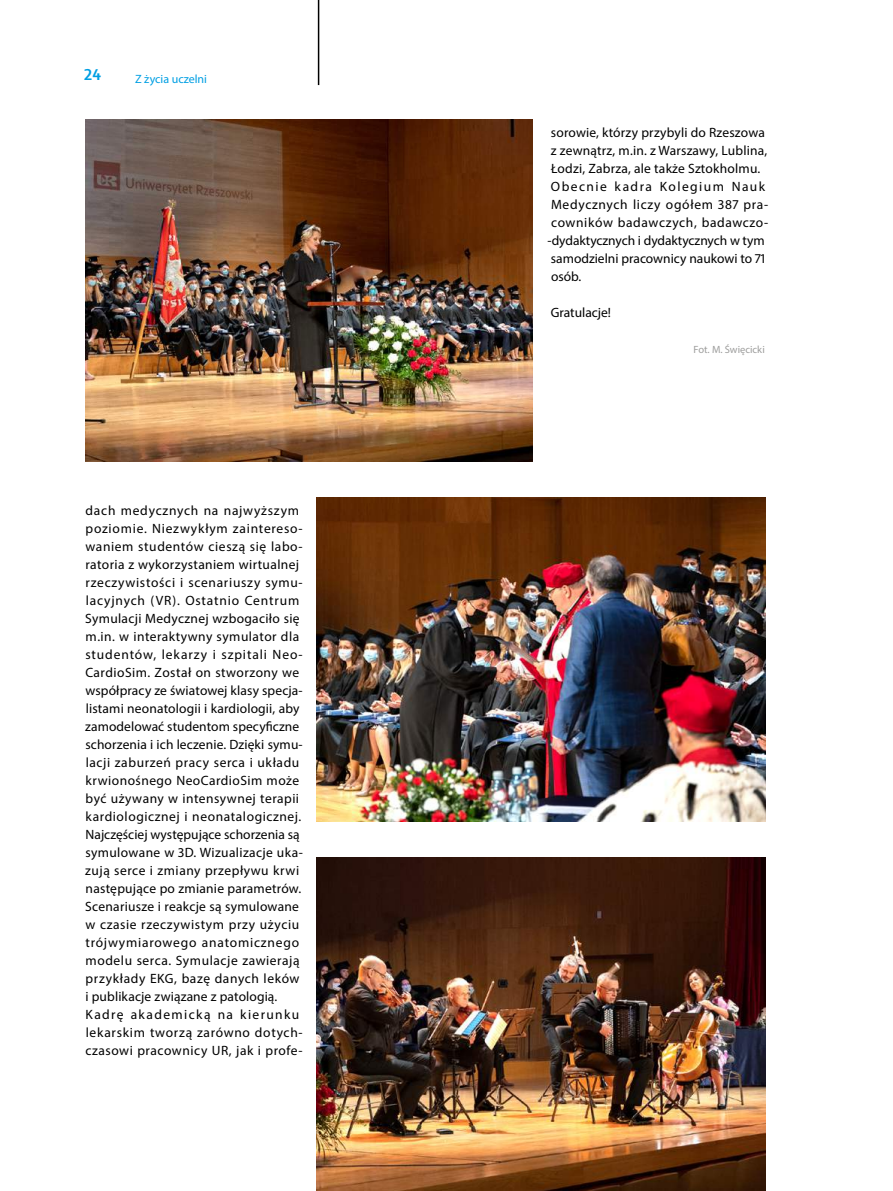
<style>
.page{position:relative;width:893px;height:1191px;background:#fff}
.page>*{position:absolute;margin:0;border:0;box-sizing:border-box;transform-origin:0 0}
.t1{font:700 16.5px "Corbel";color:#009fe3}
.t2{font:13.5px/18px "Myriad Pro";letter-spacing:.035em;color:#000}
.t3{font:13.5px/18px "Myriad Pro";letter-spacing:.015em;color:#000}
.t4{font:13.5px "Myriad Pro";color:#000}
.t5{font:12px "Myriad Pro";color:#009fe3}
.t6{font:10.5px "Myriad Pro";color:#9d9d9c}
</style>
<div class="page">
<hr style="left:318px;top:0;width:1px;height:85px;background:#000">
<img style="left:317px;top:497px;width:448px;height:324px">
<img style="left:85px;top:119px;width:448px;height:342px">
<img style="left:317px;top:857px;width:448px;height:334px">
<p class="t1" style="left:84px;top:65px;width:19px">24</p>
<p class="t5" style="left:135px;top:71px;width:73px">Z życia uczelni</p>
<p class="t2" style="left:85px;top:501px;width:219px">dach medycznych na najwyższym poziomie. Niezwykłym zaintereso&shy;waniem studentów cieszą się labo&shy;ratoria z wykorzystaniem wirtualnej rzeczywistości i scenariuszy symu&shy;lacyjnych (VR). Ostatnio Centrum Symulacji Medycznej wzbogaciło się m.in. w interaktywny symulator dla studentów, lekarzy i szpitali Neo-CardioSim. Został on stworzony we współpracy ze światowej klasy specja&shy;listami neonatologii i kardiologii, aby zamodelować studentom specyficzne schorzenia i ich leczenie. Dzięki symu&shy;lacji zaburzeń pracy serca i układu krwionośnego NeoCardioSim może być używany w intensywnej terapii kardiologicznej i neonatalogicznej.<br>Najczęściej występujące schorzenia są symulowane w 3D. Wizualizacje uka&shy;zują serce i zmiany przepływu krwi następujące po zmianie parametrów.<br>Scenariusze i reakcje są symulowane w czasie rzeczywistym przy użyciu trójwymiarowego anatomicznego modelu serca. Symulacje zawierają przykłady EKG, bazę danych leków i publikacje związane z patologią.<br>Kadrę akademicką na kierunku lekarskim tworzą zarówno dotych&shy;czasowi pracownicy UR, jak i profe-</p>
<p class="t3" style="left:547px;top:123px;width:222px">sorowie, którzy przybyli do Rzeszowa z zewnątrz, m.in. z Warszawy, Lublina,<br>Łodzi, Zabrza, ale także Sztokholmu.<br>Obecnie kadra Kolegium Nauk<br>Medycznych liczy ogółem 387 pra&shy;cowników badawczych, badawczo--dydaktycznych i dydaktycznych w tym samodzielni pracownicy naukowi to 71 osób.</p>
<p class="t4" style="left:551px;top:304px;width:62px">Gratulacje!</p>
<p class="t6" style="left:694px;top:343px;width:73px">Fot. M. Święcicki</p>
</div>
